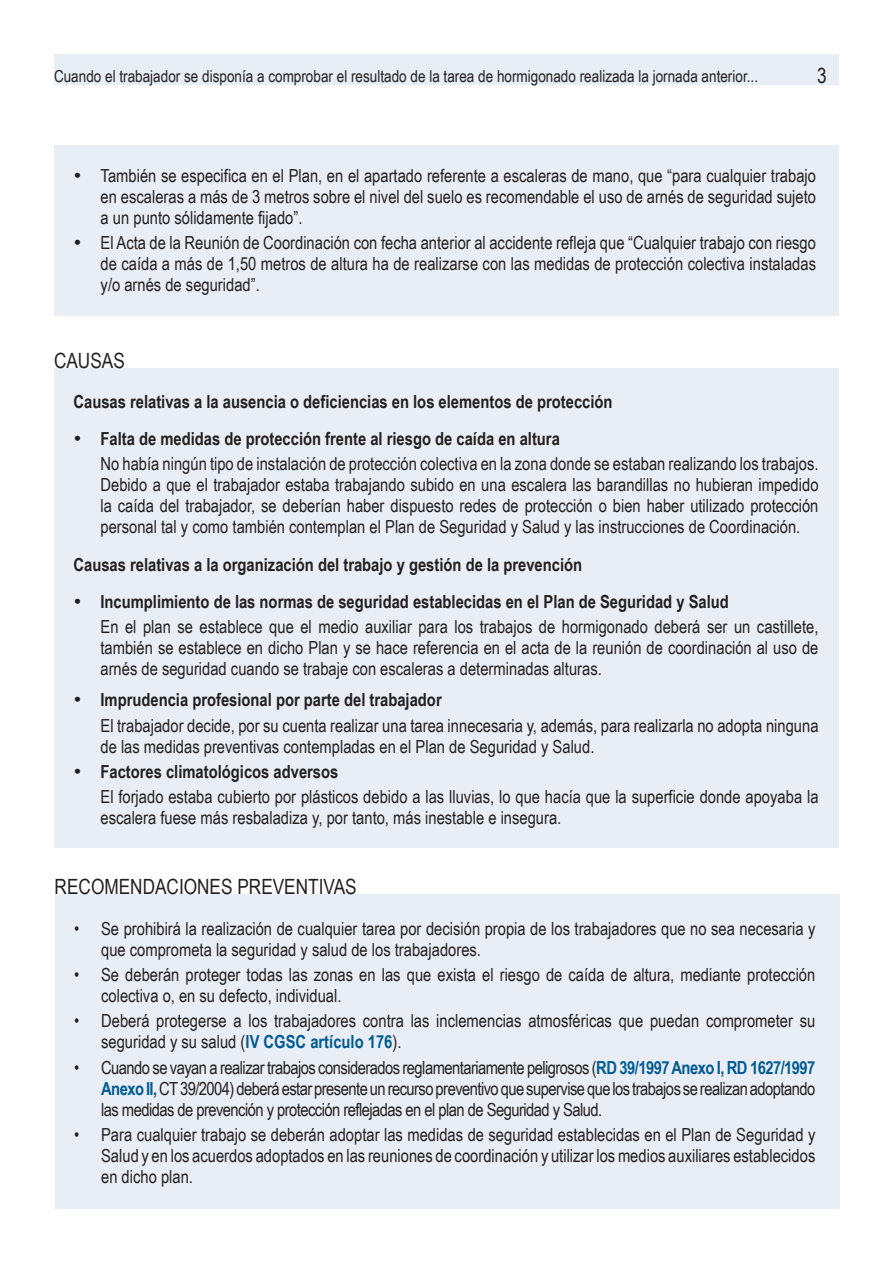
<style>
.page{position:relative;width:893px;height:1263px;background:#fff}
.page>*{position:absolute;margin:0;border:0;box-sizing:border-box;transform-origin:0 0}
.t1{font:21px "Arial Narrow";color:#231f20}
.t2{font:18px/21px "Arial Narrow";color:#231f20;text-align:justify}
.t3{font:700 18px "Arial Narrow";color:#231f20}
.t4{font:16.5px "Arial Narrow";color:#231f20}
.s1{font-weight:700;color:#015a92}
</style>
<div class="page">
<div style="left:54px;top:54px;width:785px;height:30px;background:#e7eef6"></div>
<div style="left:54px;top:145px;width:785px;height:171px;background:#e9eef6"></div>
<div style="left:54px;top:368px;width:785px;height:480px;background:#e9eef6"></div>
<div style="left:55px;top:894px;width:785px;height:315px;background:#e9eef6"></div>
<p class="t4" style="left:54px;top:64px;width:706px">Cuando el trabajador se disponía a comprobar el resultado de la tarea de hormigonado realizada la jornada anterior...</p>
<p class="t1" style="left:817px;top:60px;width:11px">3</p>
<p class="t2" style="left:101px;top:164px;width:717px;text-indent:-27px">• También se especifica en el Plan, en el apartado referente a escaleras de mano, que “para cualquier trabajo en escaleras a más de 3 metros sobre el nivel del suelo es recomendable el uso de arnés de seguridad sujeto a un punto sólidamente fijado”.</p>
<p class="t2" style="left:101px;top:232px;width:717px;text-indent:-27px">• El Acta de la Reunión de Coordinación con fecha anterior al accidente refleja que “Cualquier trabajo con riesgo de caída a más de 1,50 metros de altura ha de realizarse con las medidas de protección colectiva instaladas y/o arnés de seguridad”.</p>
<p class="t1" style="left:54px;top:345px;width:72px">CAUSAS</p>
<p class="t3" style="left:73px;top:388px;width:541px">Causas relativas a la ausencia o deficiencias en los elementos de protección</p>
<p class="t3" style="left:73px;top:425px;width:488px">• Falta de medidas de protección frente al riesgo de caída en altura</p>
<p class="t2" style="left:100px;top:453px;width:719px">No había ningún tipo de instalación de protección colectiva en la zona donde se estaban realizando los trabajos.<br>Debido a que el trabajador estaba trabajando subido en una escalera las barandillas no hubieran impedido la caída del trabajador, se deberían haber dispuesto redes de protección o bien haber utilizado protección personal tal y como también contemplan el Plan de Seguridad y Salud y las instrucciones de Coordinación.</p>
<p class="t3" style="left:73px;top:551px;width:510px">Causas relativas a la organización del trabajo y gestión de la prevención</p>
<p class="t3" style="left:73px;top:588px;width:657px">• Incumplimiento de las normas de seguridad establecidas en el Plan de Seguridad y Salud</p>
<p class="t2" style="left:100px;top:616px;width:719px">En el plan se establece que el medio auxiliar para los trabajos de hormigonado deberá ser un castillete, también se establece en dicho Plan y se hace referencia en el acta de la reunión de coordinación al uso de arnés de seguridad cuando se trabaje con escaleras a determinadas alturas.</p>
<p class="t3" style="left:73px;top:686px;width:370px">• Imprudencia profesional por parte del trabajador</p>
<p class="t2" style="left:100px;top:714px;width:720px">El trabajador decide, por su cuenta realizar una tarea innecesaria y, además, para realizarla no adopta ninguna de las medidas preventivas contempladas en el Plan de Seguridad y Salud.</p>
<p class="t3" style="left:73px;top:758px;width:266px">• Factores climatológicos adversos</p>
<p class="t2" style="left:100px;top:786px;width:719px">El forjado estaba cubierto por plásticos debido a las lluvias, lo que hacía que la superficie donde apoyaba la escalera fuese más resbaladiza y, por tanto, más inestable e insegura.</p>
<p class="t1" style="left:55px;top:871px;width:304px">RECOMENDACIONES PREVENTIVAS</p>
<p class="t2" style="left:101px;top:917px;width:716px;text-indent:-27px">• Se prohibirá la realización de cualquier tarea por decisión propia de los trabajadores que no sea necesaria y que comprometa la seguridad y salud de los trabajadores.</p>
<p class="t2" style="left:101px;top:964px;width:716px;text-indent:-27px">• Se deberán proteger todas las zonas en las que exista el riesgo de caída de altura, mediante protección colectiva o, en su defecto, individual.</p>
<p class="t2" style="left:101px;top:1010px;width:716px;text-indent:-27px">• Deberá protegerse a los trabajadores contra las inclemencias atmosféricas que puedan comprometer su seguridad y su salud (<span class="s1">IV CGSC artículo 176</span>).</p>
<p class="t2" style="left:101px;top:1056px;width:716px;text-indent:-27px">• Cuando se vayan a realizar trabajos considerados reglamentariamente peligrosos (<span class="s1">RD 39/1997 Anexo I, RD 1627/1997<br>Anexo II,</span> CT 39/2004) deberá estar presente un recurso preventivo que supervise que los trabajos se realizan adoptando las medidas de prevención y protección reflejadas en el plan de Seguridad y Salud.</p>
<p class="t2" style="left:101px;top:1123px;width:716px;text-indent:-27px">• Para cualquier trabajo se deberán adoptar las medidas de seguridad establecidas en el Plan de Seguridad y Salud y en los acuerdos adoptados en las reuniones de coordinación y utilizar los medios auxiliares establecidos en dicho plan.</p>
</div>
